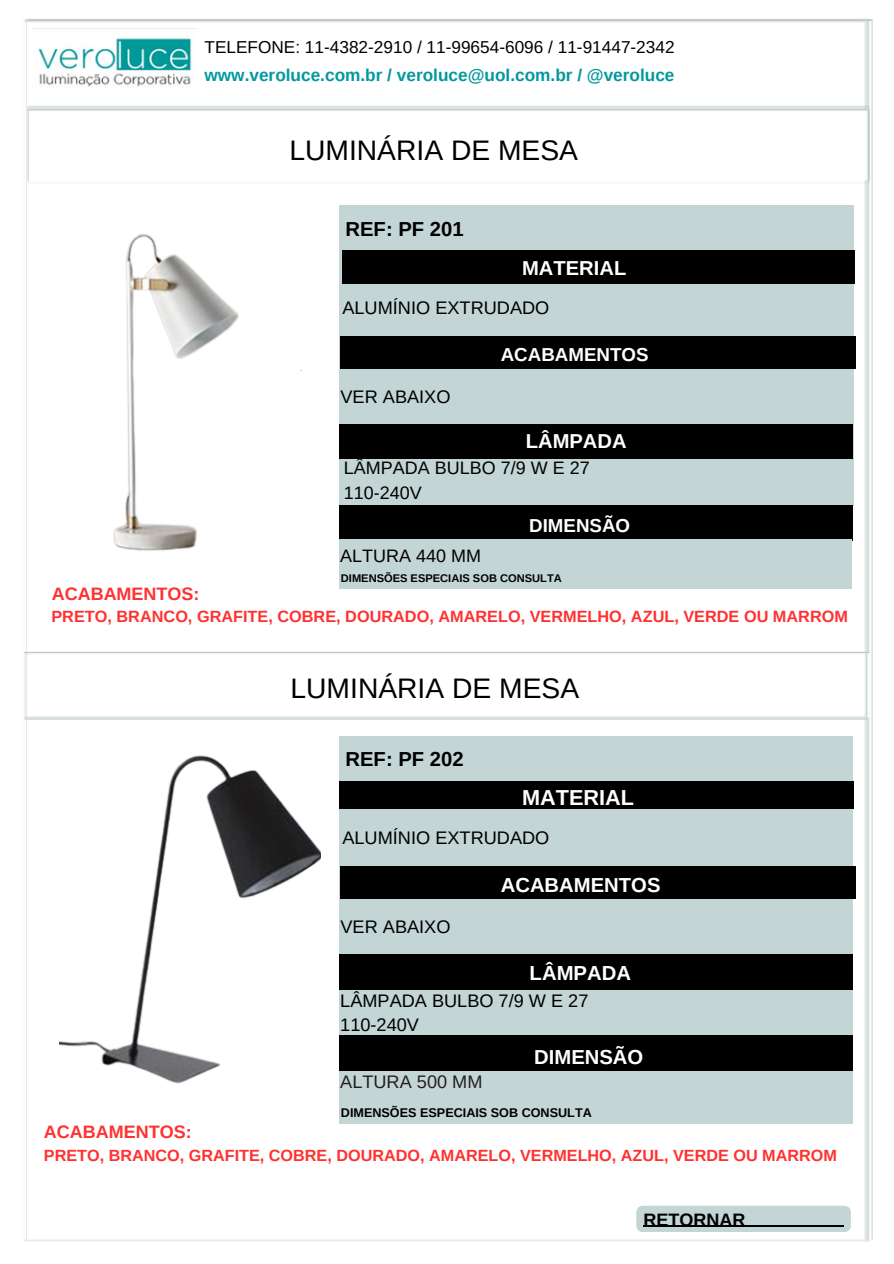
<style>
.page{position:relative;width:894px;height:1264px;background:#fff}
.page>*{position:absolute;margin:0;border:0;box-sizing:border-box;transform-origin:0 0}
.t1{font:28.2px "Arimo";color:#000}
.t2{font:700 21.6px "Arimo";color:#fff}
.t3{font:700 20.25px "Arimo";color:#fff}
.t4{font:700 20.25px "Arimo";color:#000}
.t5{font:700 20.1px "Arimo";color:#fff}
.t6{font:700 18.75px "Arimo";color:#fff}
.t7{font:18.15px/23.7px "Arimo";color:#000}
.t8{font:18.15px "Arimo";color:#231f20}
.t9{font:18px/24.8px "Arimo";color:#000}
.t10{font:700 18px "Arimo";color:#ff3131}
.t11{font:700 18px "Arimo";color:#000}
.t12{font:17.25px/28.2px "Arimo";color:#000}
.t13{font:700 16.2px "Arimo";color:#ff3131}
.t14{font:700 12.6px "Arimo";color:#000}
.t15{font:700 11.1px "Arimo";color:#000}
.s1{font-weight:700;color:#03989e}
</style>
<div class="page">
<img style="left:24px;top:18px;width:845px;height:1223px">
<img style="left:33px;top:28px;width:163px;height:61px">
<img style="left:27px;top:105px;width:843px;height:80px">
<img style="left:51px;top:204px;width:277px;height:365px">
<img style="left:26px;top:651px;width:842px;height:69px">
<div style="left:339px;top:206px;width:514px;height:299px;background:#c4d5d5"></div>
<div style="left:342px;top:251px;width:512px;height:32px;background:#000"></div>
<div style="left:340px;top:336px;width:515px;height:32px;background:#000"></div>
<div style="left:339px;top:424px;width:512px;height:35px;background:#000"></div>
<div style="left:339px;top:505px;width:512px;height:35px;background:#000"></div>
<div style="left:339px;top:539px;width:512px;height:49px;background:#c4d5d5"></div>
<svg style="left:628px;top:1198px;width:230px;height:41px"></svg>
<svg style="left:634px;top:1216px;width:218px;height:18px;fill:#c4d5d5"></svg>
<img style="left:60px;top:736px;width:261px;height:365px">
<div style="left:339px;top:736px;width:513px;height:387px;background:#c4d5d5"></div>
<div style="left:339px;top:781px;width:514px;height:28px;background:#000"></div>
<div style="left:340px;top:866px;width:515px;height:32px;background:#000"></div>
<div style="left:339px;top:954px;width:512px;height:35px;background:#000"></div>
<div style="left:339px;top:1035px;width:512px;height:35px;background:#000"></div>
<h6 class="t12" style="left:204px;top:33px;width:471px">TELEFONE: 11-4382-2910 / 11-99654-6096 / 11-91447-2342 <span class="s1">www.veroluce.com.br / veroluce@uol.com.br / @veroluce</span></h6>
<h2 class="t1" style="left:289px;top:134px;width:290px">LUMINÁRIA DE MESA</h2>
<h3 class="t4" style="left:345px;top:217px;width:120px">REF: PF 201</h3>
<p class="t5" style="left:522px;top:257px;width:106px">MATERIAL</p>
<p class="t7" style="left:342px;top:296px;width:208px">ALUMÍNIO EXTRUDADO</p>
<h3 class="t7" style="left:340px;top:384px;width:111px">VER ABAIXO</h3>
<h4 class="t6" style="left:500px;top:344px;width:149px">ACABAMENTOS</h4>
<p class="t5" style="left:525px;top:429px;width:102px">LÂMPADA</p>
<h4 class="t9" style="left:344px;top:455px;width:247px">LÂMPADA BULBO 7/9 W E 27<br>110-240V</h4>
<h2 class="t9" style="left:340px;top:543px;width:142px">ALTURA 440 MM</h2>
<h2 class="t6" style="left:529px;top:515px;width:102px">DIMENSÃO</h2>
<h2 class="t10" style="left:52px;top:583px;width:149px">ACABAMENTOS:</h2>
<p class="t15" style="left:341px;top:572px;width:222px">DIMENSÕES ESPECIAIS SOB CONSULTA</p>
<h2 class="t13" style="left:51px;top:607px;width:797px">PRETO, BRANCO, GRAFITE, COBRE, DOURADO, AMARELO, VERMELHO, AZUL, VERDE OU MARROM</h2>
<h4 class="t1" style="left:290px;top:672px;width:290px">LUMINÁRIA DE MESA</h4>
<h4 class="t4" style="left:345px;top:747px;width:120px">REF: PF 202</h4>
<h3 class="t2" style="left:522px;top:785px;width:113px">MATERIAL</h3>
<p class="t7" style="left:342px;top:826px;width:208px">ALUMÍNIO EXTRUDADO</p>
<h2 class="t7" style="left:340px;top:914px;width:111px">VER ABAIXO</h2>
<h3 class="t3" style="left:500px;top:873px;width:161px">ACABAMENTOS</h3>
<p class="t3" style="left:529px;top:961px;width:103px">LÂMPADA</p>
<h4 class="t7" style="left:340px;top:988px;width:250px">LÂMPADA BULBO 7/9 W E 27<br>110-240V</h4>
<h2 class="t8" style="left:340px;top:1071px;width:144px">ALTURA 500 MM</h2>
<h4 class="t3" style="left:534px;top:1045px;width:111px">DIMENSÃO</h4>
<h1 class="t10" style="left:44px;top:1121px;width:149px">ACABAMENTOS:</h1>
<h6 class="t14" style="left:341px;top:1105px;width:252px">DIMENSÕES ESPECIAIS SOB CONSULTA</h6>
<h4 class="t13" style="left:44px;top:1146px;width:794px">PRETO, BRANCO, GRAFITE, COBRE, DOURADO, AMARELO, VERMELHO, AZUL, VERDE OU MARROM</h4>
<h4 class="t11" style="left:643px;top:1209px;width:103px">RETORNAR</h4>
</div>
